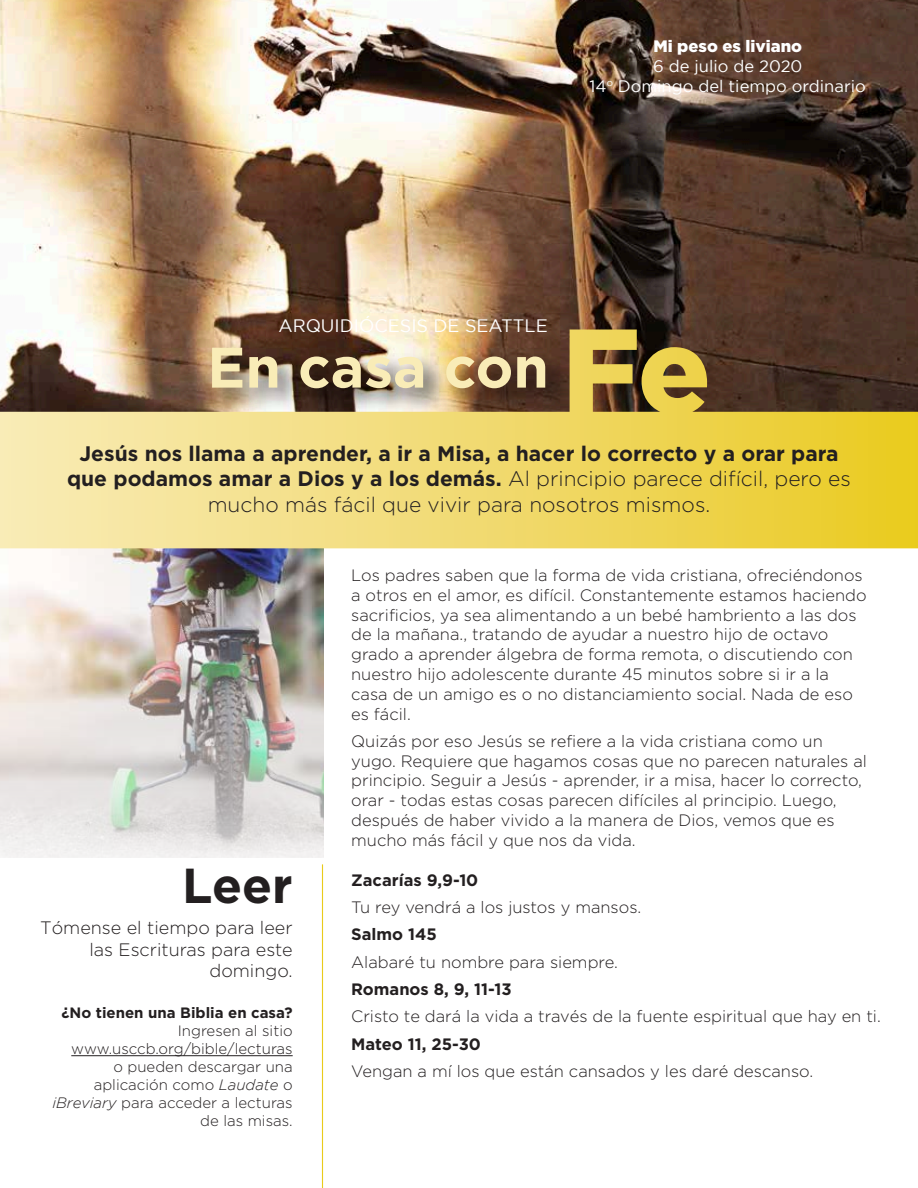
<style>
.page{position:relative;width:918px;height:1188px;background:#fff}
.page>*{position:absolute;margin:0;border:0;box-sizing:border-box;transform-origin:0 0}
.t1{font:700 57px "Gotham";color:#f9ecb7}
.t2{font:700 49.05px "Gotham";color:#231f20}
.t3{font:700 21px/25.2px "Gotham";color:#231f20;text-align:center}
.t4{font:300 18px/21.6px "Gotham";color:#231f20;text-align:right}
.t5{font:18px "Gotham";color:#fff}
.t6{font:300 16.5px/19.8px "Gotham";color:#231f20}
.t7{font:700 16.5px "Gotham";color:#231f20}
.t8{font:16.5px/19.8px "Gotham";color:#fff;text-align:center}
.t9{font:900 16.5px "Gotham";color:#fff}
.t10{font:300 15px/18px "Gotham";color:#231f20;text-align:right}
.t11{font:700 15px "Gotham";color:#231f20}
.s1{font-weight:300}
.s2{font-style:italic}
</style>
<div class="page">
<img style="left:0;top:548px;width:391px;height:310px">
<img style="left:0;top:0;width:918px;height:330px">
<img style="left:195px;top:327px;width:387px;height:3px">
<svg style="left:0;top:330px;width:918px;height:218px"></svg>
<hr style="left:322px;top:864px;width:1px;height:324px;background:#e9cb1b">
<hr style="left:71px;top:1055px;width:222px;height:1px;background:#231f20">
<p class="t9" style="left:653px;top:37px;width:150px">Mi peso es liviano</p>
<p class="t8" style="left:590px;top:56px;width:278px">6 de julio de 2020<br>14<sup>o</sup> Domingo del tiempo ordinario</p>
<p class="t5" style="left:278px;top:316px;width:271px">ARQUIDIÓCESIS DE SEATTLE</p>
<h1 class="t1" style="left:207px;top:334px;width:343px">En casa con</h1>
<p class="t3" style="left:67px;top:441px;width:785px">Jesús nos llama a aprender, a ir a Misa, a hacer lo correcto y a orar para que podamos amar a Dios y a los demás. <span class="s1">Al principio parece difícil, pero es mucho más fácil que vivir para nosotros mismos.</span></p>
<h2 class="t2" style="left:182px;top:857px;width:112px">Leer</h2>
<p class="t4" style="left:40px;top:917px;width:254px">Tómense el tiempo para leer las Escrituras para este domingo.</p>
<p class="t11" style="left:61px;top:1004px;width:233px">¿No tienen una Biblia en casa?</p>
<p class="t10" style="left:52px;top:1021px;width:242px">Ingresen al sitio www.usccb.org/bible/lecturas<br>o pueden descargar una aplicación como <span class="s2">Laudate</span> o <span class="s2">iBreviary</span> para acceder a lecturas de las misas.</p>
<p class="t6" style="left:351px;top:565px;width:517px">Los padres saben que la forma de vida cristiana, ofreciéndonos a otros en el amor, es difícil. Constantemente estamos haciendo sacrificios, ya sea alimentando a un bebé hambriento a las dos de la mañana., tratando de ayudar a nuestro hijo de octavo grado a aprender álgebra de forma remota, o discutiendo con nuestro hijo adolescente durante 45 minutos sobre si ir a la casa de un amigo es o no distanciamiento social. Nada de eso es fácil.</p>
<p class="t6" style="left:351px;top:731px;width:517px">Quizás por eso Jesús se refiere a la vida cristiana como un yugo. Requiere que hagamos cosas que no parecen naturales al principio. Seguir a Jesús - aprender, ir a misa, hacer lo correcto, orar - todas estas cosas parecen difíciles al principio. Luego, después de haber vivido a la manera de Dios, vemos que es mucho más fácil y que nos da vida.</p>
<p class="t7" style="left:351px;top:870px;width:129px">Zacarías 9,9-10</p>
<p class="t6" style="left:351px;top:897px;width:292px">Tu rey vendrá a los justos y mansos.</p>
<p class="t7" style="left:351px;top:925px;width:87px">Salmo 145</p>
<p class="t6" style="left:351px;top:952px;width:268px">Alabaré tu nombre para siempre.</p>
<p class="t7" style="left:351px;top:980px;width:162px">Romanos 8, 9, 11-13</p>
<p class="t6" style="left:351px;top:1006px;width:531px">Cristo te dará la vida a través de la fuente espiritual que hay en ti.</p>
<p class="t7" style="left:351px;top:1034px;width:131px">Mateo 11, 25-30</p>
<p class="t6" style="left:351px;top:1061px;width:464px">Vengan a mí los que están cansados y les daré descanso.</p>
</div>
